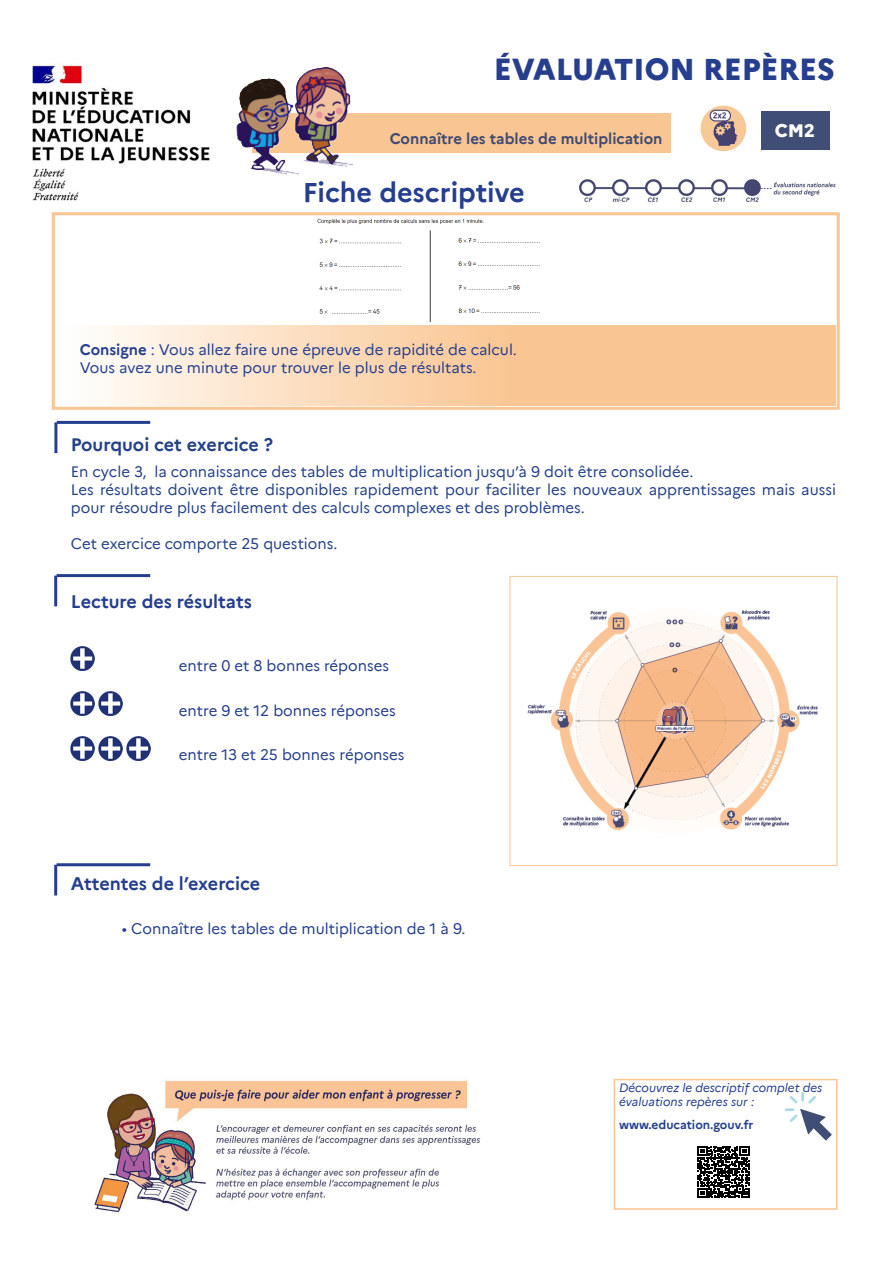
<style>
.page{position:relative;width:893px;height:1263px;background:#fff}
.page>*{position:absolute;margin:0;border:0;box-sizing:border-box;transform-origin:0 0}
.t1{font:800 30px "Marianne";color:#253f8e}
.t2{font:700 27px "Marianne";color:#253f8e}
.t3{font:700 18px "Marianne";color:#253f8e}
.t4{font:700 18px "Marianne";color:#24418a}
.t5{font:800 18px "Marianne";color:#fff}
.t6{font:15px/18px "Marianne";color:#24418a}
.t7{font:15px "Marianne";color:#253f8e}
.t8{font:700 15px "Marianne";color:#3f4a72}
.t9{font:italic 12px/14.4px "Marianne";color:#253f8e}
.t10{font:700 12px "Marianne";color:#253f8e}
.s1{font-weight:700}
</style>
<div class="page">
<img style="left:71px;top:647px;width:24px;height:24px">
<img style="left:71px;top:692px;width:24px;height:23px">
<img style="left:99px;top:692px;width:24px;height:23px">
<img style="left:71px;top:736px;width:24px;height:24px">
<img style="left:99px;top:736px;width:24px;height:24px">
<img style="left:127px;top:736px;width:23px;height:24px">
<img style="left:32px;top:65px;width:178px;height:152px">
<div style="left:253px;top:114px;width:418px;height:39px;background:#f9c593"></div>
<div style="left:761px;top:111px;width:69px;height:39px;background:#404d74"></div>
<img style="left:579px;top:179px;width:257px;height:24px">
<img style="left:700px;top:105px;width:46px;height:46px">
<div style="left:52px;top:212px;width:788px;height:198px;border:3px solid #f9c593"></div>
<svg style="left:102px;top:325px;width:733px;height:80px;background:#fad3ad"></svg>
<img style="left:236px;top:67px;width:139px;height:108px">
<div style="left:614px;top:1079px;width:224px;height:131px;border:2px solid #f9c593"></div>
<img style="left:94px;top:1080px;width:387px;height:132px">
<svg style="left:785px;top:1092px;width:47px;height:48px"></svg>
<img style="left:527px;top:610px;width:291px;height:221px">
<div style="left:510px;top:576px;width:327px;height:290px;border:1px solid #f9c593"></div>
<hr style="left:57px;top:421px;width:93px;height:3px;background:#253f8e">
<hr style="left:54px;top:422px;width:3px;height:31px;background:#253f8e">
<hr style="left:57px;top:574px;width:93px;height:3px;background:#253f8e">
<hr style="left:54px;top:576px;width:3px;height:30px;background:#253f8e">
<hr style="left:57px;top:863px;width:93px;height:3px;background:#253f8e">
<hr style="left:54px;top:865px;width:3px;height:30px;background:#253f8e">
<svg style="left:697px;top:1146px;width:52px;height:52px"></svg>
<img style="left:317px;top:218px;width:223px;height:103px">
<p class="t1" style="left:494px;top:46px;width:342px">ÉVALUATION REPÈRES</p>
<p class="t8" style="left:390px;top:127px;width:274px">Connaître les tables de multiplication</p>
<p class="t2" style="left:303px;top:171px;width:224px">Fiche descriptive</p>
<p class="t7" style="left:80px;top:338px;width:439px"><span class="s1">Consigne</span> : Vous allez faire une épreuve de rapidité de calcul.</p>
<p class="t7" style="left:80px;top:356px;width:398px">Vous avez une minute pour trouver le plus de résultats.</p>
<p class="t5" style="left:775px;top:117px;width:42px">CM2</p>
<p class="t4" style="left:71px;top:430px;width:204px">Pourquoi cet exercice ?</p>
<p class="t6" style="left:71px;top:461px;width:624px">En cycle 3, la connaissance des tables de multiplication jusqu’à 9 doit être consolidée.</p>
<p class="t6" style="left:71px;top:479px;width:767px">Les résultats doivent être disponibles rapidement pour faciliter les nouveaux apprentissages mais aussi pour résoudre plus facilement des calculs complexes et des problèmes.</p>
<p class="t6" style="left:71px;top:533px;width:268px">Cet exercice comporte 25 questions.</p>
<p class="t3" style="left:71px;top:587px;width:183px">Lecture des résultats</p>
<p class="t7" style="left:179px;top:654px;width:212px">entre 0 et 8 bonnes réponses</p>
<p class="t7" style="left:179px;top:699px;width:218px">entre 9 et 12 bonnes réponses</p>
<p class="t7" style="left:179px;top:743px;width:227px">entre 13 et 25 bonnes réponses</p>
<p class="t3" style="left:71px;top:869px;width:191px">Attentes de l’exercice</p>
<p class="t7" style="left:122px;top:917px;width:345px">• Connaître les tables de multiplication de 1 à 9.</p>
<p class="t9" style="left:619px;top:1079px;width:205px">Découvrez le descriptif complet des évaluations repères sur :</p>
<p class="t10" style="left:619px;top:1116px;width:136px">www.education.gouv.fr</p>
</div>
